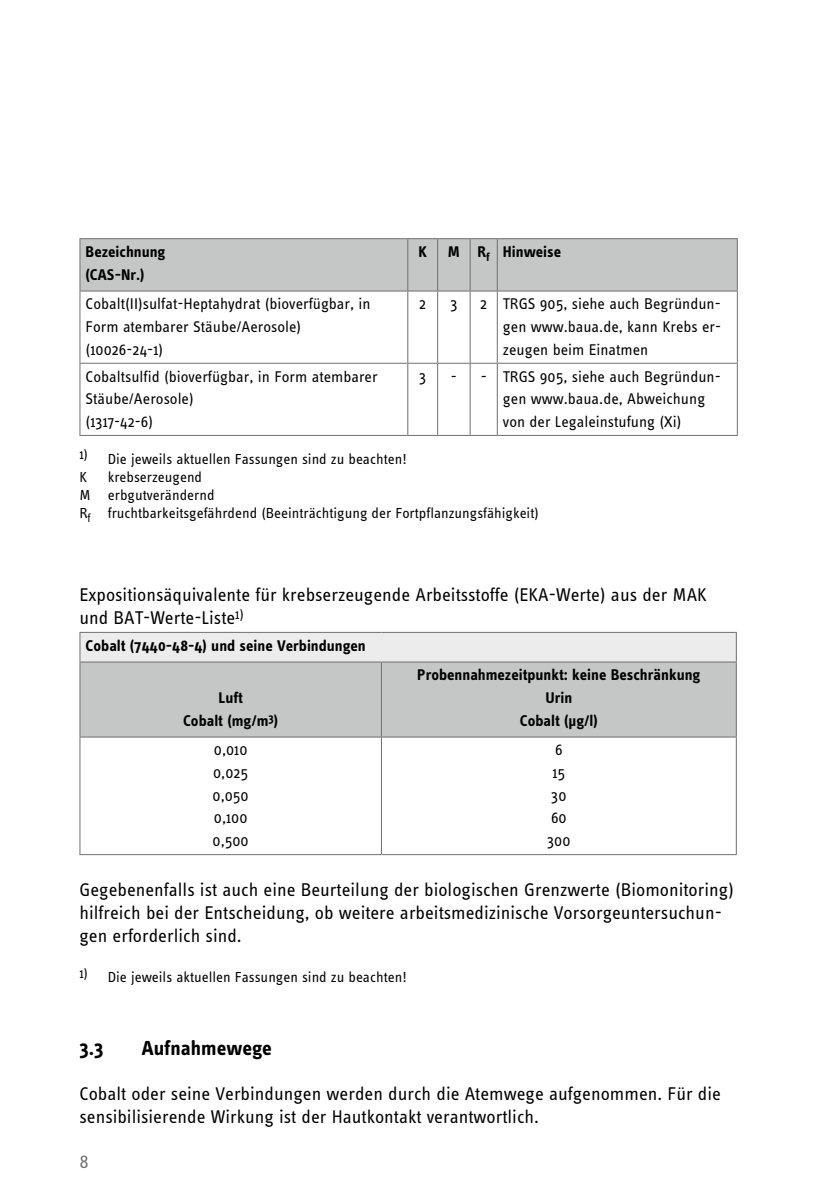
<style>
.page{position:relative;width:840px;height:1191px;background:#fff}
.page>*{position:absolute;margin:0;border:0;box-sizing:border-box;transform-origin:0 0}
.t1{font:700 21px "Info OT Text";color:#000}
.t2{font:19px/22.6px "Info OT Text";color:#000}
.t3{font:19px "Info OT Text";color:#6f6f6f}
.t4{font:16px/22.6px "Info OT Text";color:#000}
.t5{font:700 16px/22.6px "Info OT Text";color:#000;text-align:center}
.t6{font:15px/18px "Info OT Text";color:#000}
</style>
<div class="page">
<hr style="left:407px;top:291px;width:1px;height:72px;background:#6f6f6f">
<hr style="left:437px;top:291px;width:1px;height:72px;background:#6f6f6f">
<hr style="left:469px;top:291px;width:1px;height:72px;background:#6f6f6f">
<hr style="left:496px;top:291px;width:1px;height:72px;background:#6f6f6f">
<hr style="left:79px;top:363px;width:328px;height:1px;background:#6f6f6f">
<hr style="left:407px;top:363px;width:30px;height:1px;background:#6f6f6f">
<hr style="left:407px;top:364px;width:1px;height:71px;background:#6f6f6f">
<hr style="left:437px;top:363px;width:33px;height:1px;background:#6f6f6f">
<hr style="left:437px;top:364px;width:1px;height:71px;background:#6f6f6f">
<svg style="left:470px;top:363px;width:27px;height:1px"></svg>
<hr style="left:469px;top:364px;width:1px;height:71px;background:#6f6f6f">
<hr style="left:497px;top:363px;width:240px;height:1px;background:#6f6f6f">
<hr style="left:496px;top:364px;width:1px;height:71px;background:#6f6f6f">
<hr style="left:79px;top:238px;width:328px;height:1px;background:#6f6f6f">
<hr style="left:79px;top:239px;width:1px;height:51px;background:#6f6f6f">
<hr style="left:79px;top:290px;width:328px;height:1px;background:#6f6f6f">
<hr style="left:79px;top:291px;width:1px;height:72px;background:#6f6f6f">
<div style="left:80px;top:238px;width:657px;height:53px;background:#c5c6c6"></div>
<hr style="left:497px;top:290px;width:240px;height:1px;background:#6f6f6f">
<hr style="left:736px;top:291px;width:1px;height:72px;background:#6f6f6f">
<hr style="left:79px;top:364px;width:1px;height:71px;background:#6f6f6f">
<hr style="left:736px;top:364px;width:1px;height:71px;background:#6f6f6f">
<hr style="left:79px;top:435px;width:328px;height:1px;background:#6f6f6f">
<hr style="left:407px;top:435px;width:30px;height:1px;background:#6f6f6f">
<hr style="left:437px;top:435px;width:33px;height:1px;background:#6f6f6f">
<svg style="left:470px;top:435px;width:27px;height:1px"></svg>
<hr style="left:497px;top:435px;width:240px;height:1px;background:#6f6f6f">
<div style="left:80px;top:632px;width:656px;height:30px;background:#ececec"></div>
<div style="left:80px;top:662px;width:655px;height:74px;background:#c5c6c6"></div>
<hr style="left:79px;top:662px;width:1px;height:74px;background:#6f6f6f">
<hr style="left:735px;top:662px;width:1px;height:74px;background:#6f6f6f">
<hr style="left:381px;top:662px;width:1px;height:74px;background:#6f6f6f">
<hr style="left:381px;top:737px;width:1px;height:117px;background:#6f6f6f">
<hr style="left:79px;top:736px;width:302px;height:1px;background:#6f6f6f">
<hr style="left:79px;top:737px;width:1px;height:117px;background:#6f6f6f">
<hr style="left:381px;top:736px;width:355px;height:1px;background:#6f6f6f">
<hr style="left:735px;top:737px;width:1px;height:117px;background:#6f6f6f">
<hr style="left:79px;top:854px;width:302px;height:1px;background:#6f6f6f">
<hr style="left:381px;top:854px;width:355px;height:1px;background:#6f6f6f">
<hr style="left:79px;top:632px;width:302px;height:1px;background:#6f6f6f">
<svg style="left:79px;top:633px;width:1px;height:28px"></svg>
<hr style="left:381px;top:632px;width:355px;height:1px;background:#6f6f6f">
<svg style="left:735px;top:633px;width:1px;height:28px"></svg>
<hr style="left:79px;top:661px;width:302px;height:1px;background:#6f6f6f">
<hr style="left:381px;top:661px;width:355px;height:1px;background:#6f6f6f">
<p class="t5" style="left:86px;top:240px;width:81px;text-align:left">Bezeichnung (CAS-Nr.)</p>
<p class="t5" style="left:418px;top:240px;width:10px">K</p>
<p class="t5" style="left:447px;top:240px;width:115px">M R<sub>f</sub> Hinweise</p>
<p class="t4" style="left:86px;top:292px;width:286px">Cobalt(II)sulfat-Heptahydrat (bioverfügbar, in<br>Form atembarer Stäube/Aerosole) (10026-24-1)</p>
<p class="t4" style="left:419px;top:292px;width:9px">2</p>
<p class="t4" style="left:450px;top:292px;width:9px">3</p>
<p class="t4" style="left:502px;top:292px;width:220px;text-align:justify;text-indent:-23px">2 TRGS 905, siehe auch Begründun&shy;gen www.baua.de, kann Krebs er&shy;zeugen beim Einatmen</p>
<p class="t4" style="left:86px;top:364px;width:293px">Cobaltsulfid (bioverfügbar, in Form atembarer<br>Stäube/Aerosole)<br>(1317-42-6)</p>
<p class="t4" style="left:419px;top:364px;width:9px">3</p>
<p class="t4" style="left:502px;top:364px;width:219px;text-indent:-52px">- - TRGS 905, siehe auch Begründun&shy;gen www.baua.de, Abweichung von der Legaleinstufung (Xi)</p>
<p class="t6" style="left:79px;top:449px;width:328px"><sup>1)</sup> Die jeweils aktuellen Fassungen sind zu beachten!<br>K</p>
<p class="t6" style="left:79px;top:467px;width:460px;text-indent:28px">krebserzeugend<br>M erbgutverändernd<br>R<sub>f</sub> fruchtbarkeitsgefährdend (Beeinträchtigung der Fortpflanzungsfähigkeit)</p>
<p class="t2" style="left:79px;top:583px;width:628px">Expositionsäquivalente für krebserzeugende Arbeitsstoffe (EKA-Werte) aus der MAK und BAT-Werte-Liste<sup>1)</sup></p>
<p class="t5" style="left:86px;top:634px;width:281px">Cobalt (7440-48-4) und seine Verbindungen</p>
<p class="t5" style="left:183px;top:686px;width:97px">Luft<br>Cobalt (mg/m<sup>3</sup>)</p>
<p class="t5" style="left:417px;top:663px;width:284px">Probennahmezeitpunkt: keine Beschränkung<br>Urin<br>Cobalt (μg/l)</p>
<p class="t4" style="left:212px;top:738px;width:38px;text-align:justify">0,010<br>0,025<br>0,050<br>0,100<br>0,500</p>
<p class="t4" style="left:547px;top:738px;width:25px;text-align:center">6<br>15<br>30<br>60<br>300</p>
<p class="t2" style="left:79px;top:878px;width:655px">Gegebenenfalls ist auch eine Beurteilung der biologischen Grenzwerte (Biomonitoring) hilfreich bei der Entscheidung, ob weitere arbeitsmedizinische Vorsorgeuntersuchun&shy;gen erforderlich sind.</p>
<p class="t6" style="left:79px;top:968px;width:328px"><sup>1)</sup> Die jeweils aktuellen Fassungen sind zu beachten!</p>
<p class="t1" style="left:79px;top:1035px;width:26px">3.3</p>
<p class="t1" style="left:142px;top:1035px;width:131px">Aufnahmewege</p>
<p class="t2" style="left:79px;top:1082px;width:642px">Cobalt oder seine Verbindungen werden durch die Atemwege aufgenommen. Für die sensibilisierende Wirkung ist der Hautkontakt verantwortlich.</p>
<p class="t3" style="left:79px;top:1150px;width:11px">8</p>
</div>
